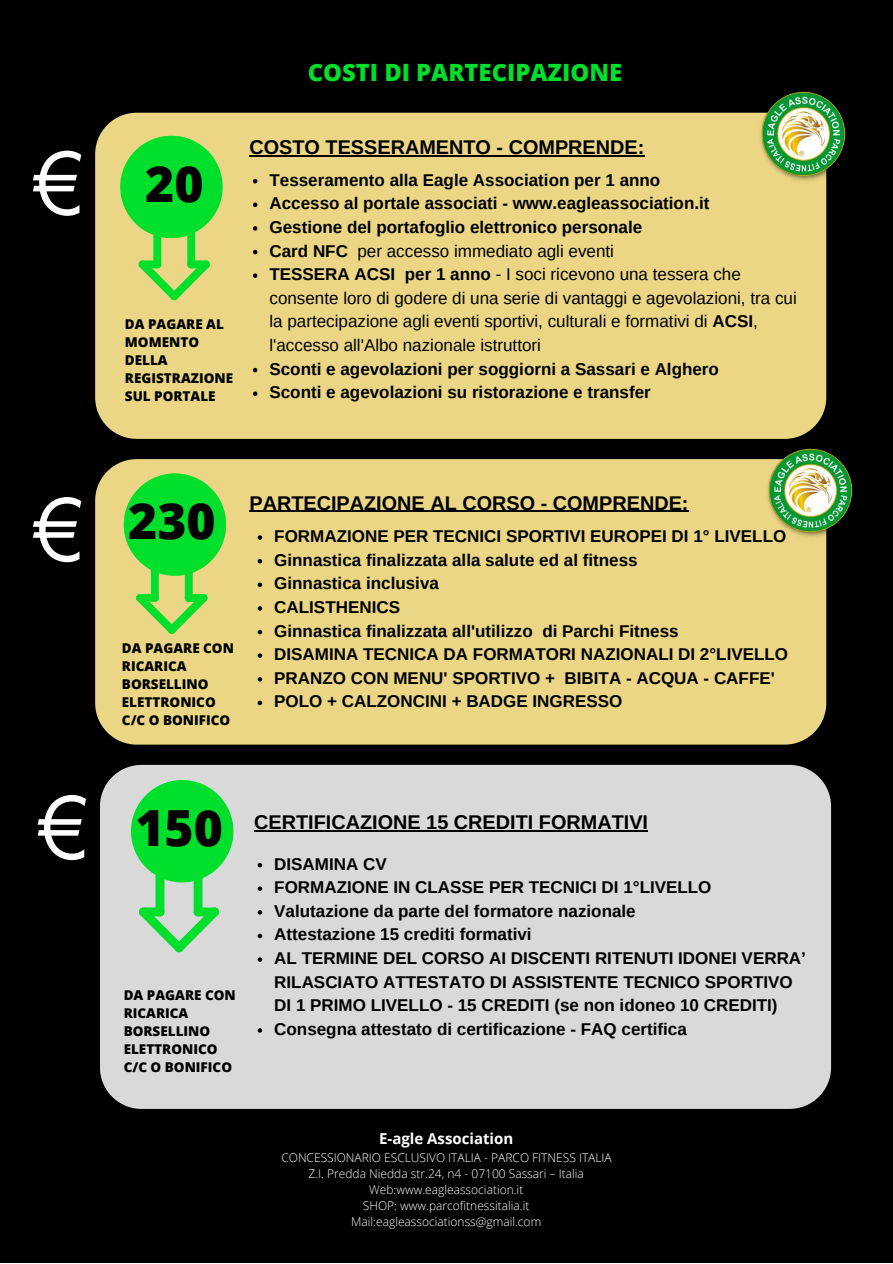
<style>
.page{position:relative;width:893px;height:1264px;background:#fff}
.page>*{position:absolute;margin:0;border:0;box-sizing:border-box;transform-origin:0 0}
.t1{font:800 49.8px "Open Sans";color:#000}
.t2{font:800 23.7px "Open Sans";color:#00df2c}
.t3{font:700 19.8px "Arimo";color:#000}
.t4{font:700 17.1px/23.5px "Arimo";color:#000}
.t5{font:17.1px/23.5px "Arimo";color:#000}
.t6{font:700 15px "Open Sans";color:#fff}
.t7{font:800 13.5px/18px "Open Sans";color:#000}
.t8{font:300 12px/16px "Open Sans";color:#fff;text-align:center}
.s1{font-weight:700}
</style>
<div class="page">
<div style="left:0;top:0;width:892px;height:1262px;background:#000"></div>
<div style="left:95px;top:113px;width:731px;height:326px;background:#ead684"></div>
<div style="left:120px;top:136px;width:103px;height:102px;background:#00df2c;border-radius:50%"></div>
<svg style="left:33px;top:151px;width:48px;height:65px"></svg>
<div style="left:95px;top:459px;width:731px;height:285px;background:#ead684"></div>
<div style="left:124px;top:473px;width:102px;height:103px;background:#00df2c;border-radius:50%"></div>
<svg style="left:33px;top:497px;width:48px;height:65px"></svg>
<svg style="left:258px;top:535px;width:4px;height:5px"></svg>
<svg style="left:258px;top:559px;width:4px;height:4px"></svg>
<svg style="left:258px;top:582px;width:4px;height:5px"></svg>
<svg style="left:258px;top:606px;width:4px;height:4px"></svg>
<svg style="left:258px;top:630px;width:4px;height:4px"></svg>
<svg style="left:258px;top:653px;width:4px;height:5px"></svg>
<svg style="left:258px;top:677px;width:4px;height:4px"></svg>
<svg style="left:258px;top:700px;width:4px;height:5px"></svg>
<svg style="left:253px;top:179px;width:4px;height:4px"></svg>
<svg style="left:253px;top:202px;width:4px;height:5px"></svg>
<svg style="left:253px;top:226px;width:4px;height:5px"></svg>
<svg style="left:253px;top:250px;width:4px;height:4px"></svg>
<svg style="left:253px;top:273px;width:4px;height:5px"></svg>
<svg style="left:253px;top:368px;width:4px;height:4px"></svg>
<svg style="left:253px;top:391px;width:4px;height:5px"></svg>
<div style="left:100px;top:765px;width:731px;height:343px;background:#d9d9d9"></div>
<div style="left:131px;top:780px;width:102px;height:102px;background:#00df2c;border-radius:50%"></div>
<svg style="left:38px;top:795px;width:48px;height:65px"></svg>
<img style="left:757px;top:91px;width:89px;height:94px">
<img style="left:764px;top:448px;width:89px;height:93px">
<svg style="left:138px;top:260px;width:72px;height:40px;background:#aed86d"></svg>
<div style="left:139px;top:260px;width:22px;height:8px;background:#00df2c;border-radius:4px"></div>
<div style="left:187px;top:260px;width:23px;height:8px;background:#00df2c;border-radius:4px"></div>
<div style="left:187px;top:229px;width:8px;height:39px;background:#00df2c;border-radius:4px"></div>
<div style="left:153px;top:229px;width:8px;height:39px;background:#00df2c;border-radius:4px"></div>
<hr style="left:249px;top:155px;width:395px;height:1px;background:#000">
<hr style="left:249px;top:511px;width:439px;height:1px;background:#000">
<svg style="left:258px;top:862px;width:4px;height:5px"></svg>
<svg style="left:258px;top:886px;width:4px;height:5px"></svg>
<svg style="left:258px;top:910px;width:4px;height:4px"></svg>
<svg style="left:258px;top:933px;width:4px;height:5px"></svg>
<svg style="left:258px;top:957px;width:4px;height:4px"></svg>
<svg style="left:258px;top:1028px;width:4px;height:4px"></svg>
<hr style="left:254px;top:830px;width:394px;height:1px;background:#000">
<svg style="left:136px;top:593px;width:72px;height:41px;background:#b1d86e"></svg>
<div style="left:136px;top:594px;width:23px;height:8px;background:#00df2c;border-radius:4px"></div>
<div style="left:185px;top:594px;width:22px;height:8px;background:#00df2c;border-radius:4px"></div>
<div style="left:185px;top:562px;width:8px;height:40px;background:#00df2c;border-radius:4px"></div>
<div style="left:151px;top:562px;width:8px;height:40px;background:#00df2c;border-radius:4px"></div>
<svg style="left:138px;top:907px;width:81px;height:45px;background:#a1daad"></svg>
<div style="left:139px;top:907px;width:25px;height:9px;background:#00df2c;border-radius:4px"></div>
<div style="left:194px;top:907px;width:25px;height:9px;background:#00df2c;border-radius:4px"></div>
<div style="left:194px;top:871px;width:8px;height:45px;background:#00df2c;border-radius:4px"></div>
<div style="left:155px;top:871px;width:9px;height:45px;background:#00df2c;border-radius:4px"></div>
<h2 class="t2" style="left:308px;top:56px;width:316px">COSTI DI PARTECIPAZIONE</h2>
<h1 class="t1" style="left:145px;top:148px;width:60px">20</h1>
<p class="t7" style="left:125px;top:314px;width:110px">DA PAGARE AL<br>MOMENTO<br>DELLA<br>REGISTRAZIONE<br>SUL PORTALE</p>
<p class="t3" style="left:249px;top:136px;width:396px">COSTO TESSERAMENTO - COMPRENDE:</p>
<p class="t5" style="left:269px;top:168px;width:528px"><span class="s1">Tesseramento alla Eagle Association per 1 anno<br>Accesso al portale associati - www.eagleassociation.it<br>Gestione del portafoglio elettronico personale<br>Card NFC</span> per accesso immediato agli eventi<br><span class="s1">TESSERA ACSI per 1 anno</span> - I soci ricevono una tessera che consente loro di godere di una serie di vantaggi e agevolazioni, tra cui la partecipazione agli eventi sportivi, culturali e formativi di <span class="s1">ACSI</span>, l'accesso all'Albo nazionale istruttori</p>
<p class="t4" style="left:269px;top:357px;width:451px">Sconti e agevolazioni per soggiorni a Sassari e Alghero<br>Sconti e agevolazioni su ristorazione e transfer</p>
<h1 class="t1" style="left:128px;top:486px;width:89px">230</h1>
<p class="t7" style="left:122px;top:639px;width:113px">DA PAGARE CON<br>RICARICA<br>BORSELLINO<br>ELETTRONICO<br>C/C O BONIFICO</p>
<p class="t3" style="left:249px;top:492px;width:440px">PARTECIPAZIONE AL CORSO - COMPRENDE:</p>
<p class="t4" style="left:274px;top:524px;width:515px">FORMAZIONE PER TECNICI SPORTIVI EUROPEI DI 1° LIVELLO Ginnastica finalizzata alla salute ed al fitness<br>Ginnastica inclusiva<br>CALISTHENICS<br>Ginnastica finalizzata all'utilizzo di Parchi Fitness<br>DISAMINA TECNICA DA FORMATORI NAZIONALI DI 2°LIVELLO PRANZO CON MENU' SPORTIVO + BIBITA - ACQUA - CAFFE' POLO + CALZONCINI + BADGE INGRESSO</p>
<h1 class="t1" style="left:135px;top:792px;width:89px">150</h1>
<p class="t7" style="left:124px;top:985px;width:113px">DA PAGARE CON<br>RICARICA<br>BORSELLINO<br>ELETTRONICO<br>C/C O BONIFICO</p>
<p class="t3" style="left:254px;top:811px;width:395px">CERTIFICAZIONE 15 CREDITI FORMATIVI</p>
<p class="t4" style="left:274px;top:851px;width:533px">DISAMINA CV<br>FORMAZIONE IN CLASSE PER TECNICI DI 1°LIVELLO Valutazione da parte del formatore nazionale<br>Attestazione 15 crediti formativi<br>AL TERMINE DEL CORSO AI DISCENTI RITENUTI IDONEI VERRA’ RILASCIATO ATTESTATO DI ASSISTENTE TECNICO SPORTIVO DI 1 PRIMO LIVELLO - 15 CREDITI (se non idoneo 10 CREDITI)<br>Consegna attestato di certificazione - FAQ certifica</p>
<p class="t6" style="left:379px;top:1127px;width:136px">E-agle Association</p>
<p class="t8" style="left:281px;top:1149px;width:332px">CONCESSIONARIO ESCLUSIVO ITALIA - PARCO FITNESS ITALIA Z.I. Predda Niedda str.24, n4 - 07100 Sassari – Italia Web:www.eagleassociation.it<br>SHOP: www.parcofitnessitalia.it Mail:eagleassociationss@gmail.com</p>
</div>
